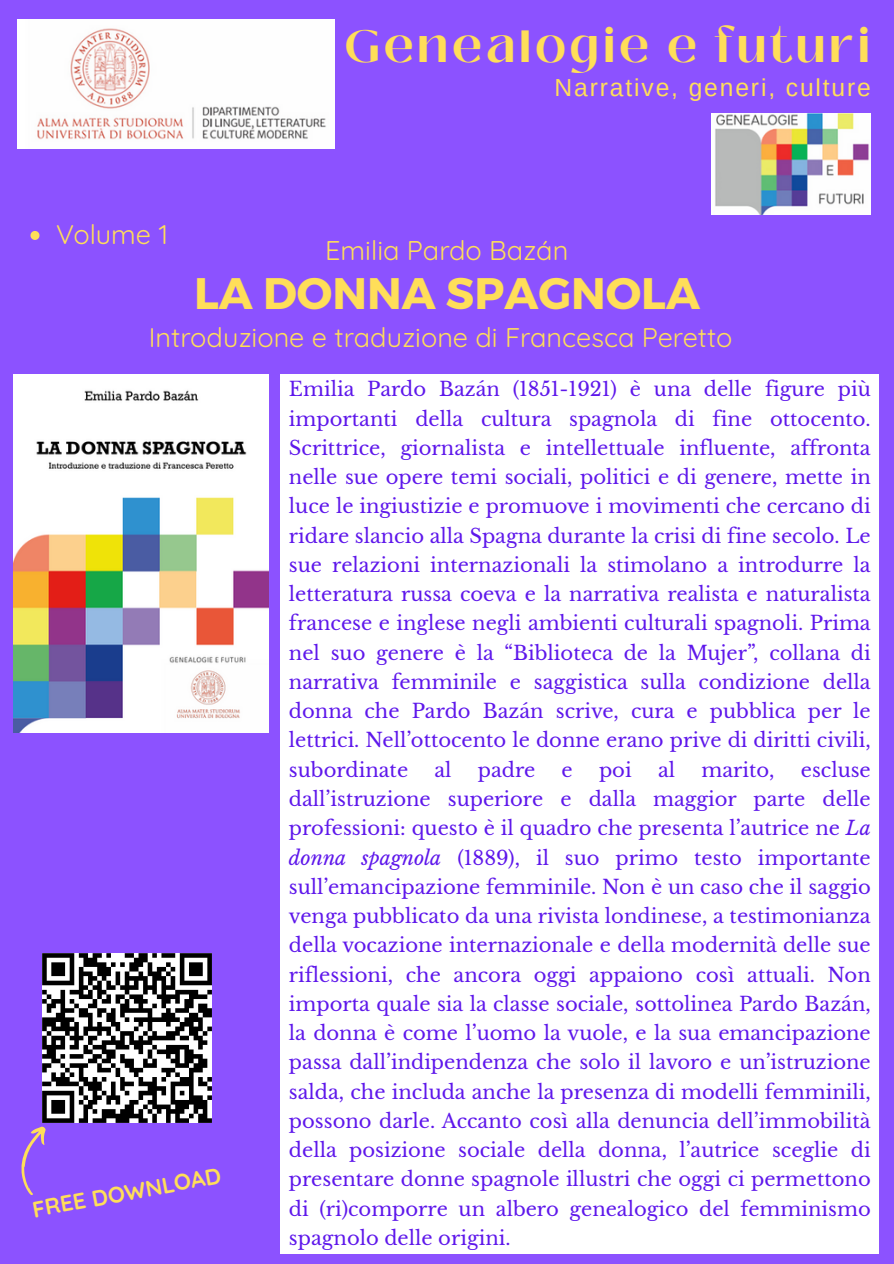
<style>
.page{position:relative;width:894px;height:1264px;background:#fff}
.page>*{position:absolute;margin:0;border:0;box-sizing:border-box;transform-origin:0 0}
.t1{font:700 45px "Black Mango";letter-spacing:.09em;color:#ffde59}
.t2{font:700 44.1px "Montserrat";color:#ffde59}
.t3{font:27px "Quicksand";color:#ffde59}
.t4{font:24.6px "Arimo";letter-spacing:.075em;color:#ffde59}
.t5{font:700 22.5px "Quicksand";color:#ffde59}
.t6{font:19.5px/29.2px "Libre Baskerville";color:#5e17eb;text-align:justify}
.s1{font-style:italic}
</style>
<div class="page">
<div style="left:0;top:0;width:893px;height:1263px;background:#8c52ff"></div>
<img style="left:711px;top:113px;width:159px;height:101px">
<div style="left:280px;top:374px;width:599px;height:879px;background:#fff"></div>
<img style="left:14px;top:374px;width:254px;height:358px">
<img style="left:18px;top:20px;width:316px;height:128px">
<svg style="left:30px;top:231px;width:9px;height:9px"></svg>
<svg style="left:21px;top:953px;width:191px;height:242px"></svg>
<h1 class="t3" style="left:56px;top:217px;width:114px">Volume 1</h1>
<h2 class="t1" style="left:345px;top:12px;width:526px">Genealogie e futuri</h2>
<h3 class="t4" style="left:554px;top:74px;width:318px">Narrative, generi, culture</h3>
<h3 class="t3" style="left:325px;top:233px;width:244px">Emilia Pardo Bazán</h3>
<p class="t2" style="left:194px;top:265px;width:507px">LA DONNA SPAGNOLA</p>
<p class="t3" style="left:149px;top:320px;width:585px">Introduzione e traduzione di Francesca Peretto</p>
<h3 class="t5" style="left:30px;top:1196px;width:193px;rotate:-11deg">FREE DOWNLOAD</h3>
<p class="t6" style="left:289px;top:375px;width:583px">Emilia Pardo Bazán (1851-1921) è una delle figure più importanti della cultura spagnola di fine ottocento.<br>Scrittrice, giornalista e intellettuale influente, affronta nelle sue opere temi sociali, politici e di genere, mette in luce le ingiustizie e promuove i movimenti che cercano di ridare slancio alla Spagna durante la crisi di fine secolo. Le sue relazioni internazionali la stimolano a introdurre la letteratura russa coeva e la narrativa realista e naturalista francese e inglese negli ambienti culturali spagnoli. Prima nel suo genere è la “Biblioteca de la Mujer”, collana di narrativa femminile e saggistica sulla condizione della donna che Pardo Bazán scrive, cura e pubblica per le lettrici. Nell’ottocento le donne erano prive di diritti civili, subordinate</p>
<p class="t6" style="left:289px;top:755px;width:583px;text-indent:511px">escluse dall’istruzione superiore e dalla maggior parte delle professioni: questo è il quadro che presenta l’autrice ne <span class="s1">La donna spagnola</span> (1889), il suo primo testo importante sull’emancipazione femminile. Non è un caso che il saggio venga pubblicato da una rivista londinese, a testimonianza della vocazione internazionale e della modernità delle sue riflessioni, che ancora oggi appaiono così attuali. Non importa quale sia la classe sociale, sottolinea Pardo Bazán, la donna è come l’uomo la vuole, e la sua emancipazione passa dall’indipendenza che solo il lavoro e un’istruzione salda, che includa anche la presenza di modelli femminili, possono darle. Accanto così alla denuncia dell’immobilità della posizione sociale della donna, l’autrice sceglie di presentare donne spagnole illustri che oggi ci permettono di (ri)comporre un albero genealogico del femminismo spagnolo delle origini.</p>
<p class="t6" style="left:434px;top:755px;width:19px">al</p>
<p class="t6" style="left:477px;top:755px;width:59px">padre</p>
<p class="t6" style="left:561px;top:755px;width:13px">e</p>
<p class="t6" style="left:599px;top:755px;width:34px">poi</p>
<p class="t6" style="left:657px;top:755px;width:19px">al</p>
<p class="t6" style="left:701px;top:755px;width:75px">marito,</p>
</div>
